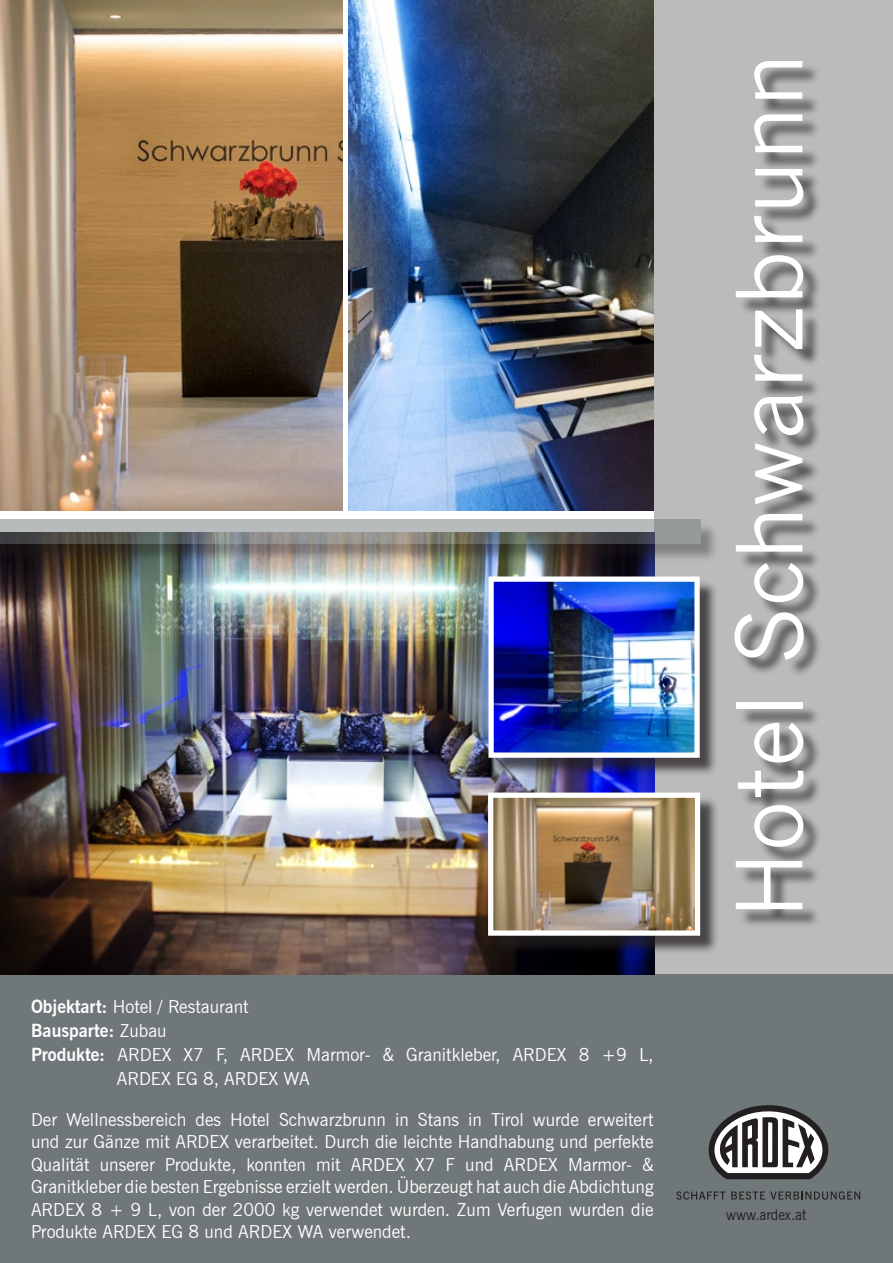
<style>
.page{position:relative;width:893px;height:1263px;background:#fff}
.page>*{position:absolute;margin:0;border:0;box-sizing:border-box;transform-origin:0 0}
.t1{font:90px "News Gothic";color:#fff}
.t2{font:18px/22.5px "News Gothic BT";color:#fff;text-align:justify}
.t3{font:700 18px "News Gothic BT";color:#fff}
.t4{font:15px "News Gothic BT";color:#231f20;scale:.92 1}
.s1{font-weight:700}
.s2{font-weight:400}
</style>
<div class="page">
<img style="left:349px;top:0;width:306px;height:511px">
<div style="left:655px;top:0;width:238px;height:977px;background:#bcbbbc"></div>
<div style="left:0;top:974px;width:893px;height:289px;background:#707779"></div>
<svg style="left:708px;top:1105px;width:121px;height:74px"></svg>
<svg style="left:676px;top:1191px;width:49px;height:9px"></svg>
<svg style="left:731px;top:1191px;width:129px;height:9px"></svg>
<img style="left:0;top:0;width:342px;height:511px">
<img style="left:0;top:563px;width:655px;height:411px">
<div style="left:0;top:521px;width:719px;height:42px;background:#231f20;opacity:.75"></div>
<svg style="left:0;top:519px;width:700px;height:25px"></svg>
<div style="left:737px;top:64px;width:85px;height:864px;background:#231f20;opacity:.75"></div>
<div style="left:491px;top:579px;width:228px;height:197px;background:#231f20;opacity:.75"></div>
<img style="left:494px;top:582px;width:200px;height:170px">
<div style="left:488px;top:576px;width:212px;height:182px;border:5px solid #fff"></div>
<div style="left:490px;top:795px;width:229px;height:159px;background:#231f20;opacity:.75"></div>
<img style="left:494px;top:798px;width:200px;height:132px">
<div style="left:488px;top:792px;width:212px;height:144px;border:5px solid #fff"></div>
<p class="t2" style="left:31px;top:995px;width:219px"><span class="s1">Objektart:</span> Hotel / Restaurant</p>
<p class="t3" style="left:31px;top:1020px;width:137px">Bausparte: <span class="s2">Zubau</span></p>
<p class="t2" style="left:31px;top:1043px;width:624px"><span class="s1">Produkte:</span> ARDEX X7 F, ARDEX Marmor- &amp; Granitkleber, ARDEX 8 +9 L,</p>
<p class="t2" style="left:117px;top:1067px;width:194px">ARDEX EG 8, ARDEX WA</p>
<p class="t2" style="left:31px;top:1108px;width:624px">Der Wellnessbereich des Hotel Schwarzbrunn in Stans in Tirol wurde erweitert und zur Gänze mit ARDEX verarbeitet. Durch die leichte Handhabung und perfekte Qualität unserer Produkte, konnten mit ARDEX X7 F und ARDEX Marmor- &amp; Granitkleber die besten Ergebnisse erzielt werden. Überzeugt hat auch die Abdichtung ARDEX 8 + 9 L, von der 2000 kg verwendet wurden. Zum Verfugen wurden die Produkte ARDEX EG 8 und ARDEX WA verwendet.</p>
<h1 class="t1" style="left:718px;top:918px;width:866px;rotate:-90deg">Hotel Schwarzbrunn</h1>
<p class="t4" style="left:726px;top:1206px;width:89px">www.ardex.at</p>
</div>
